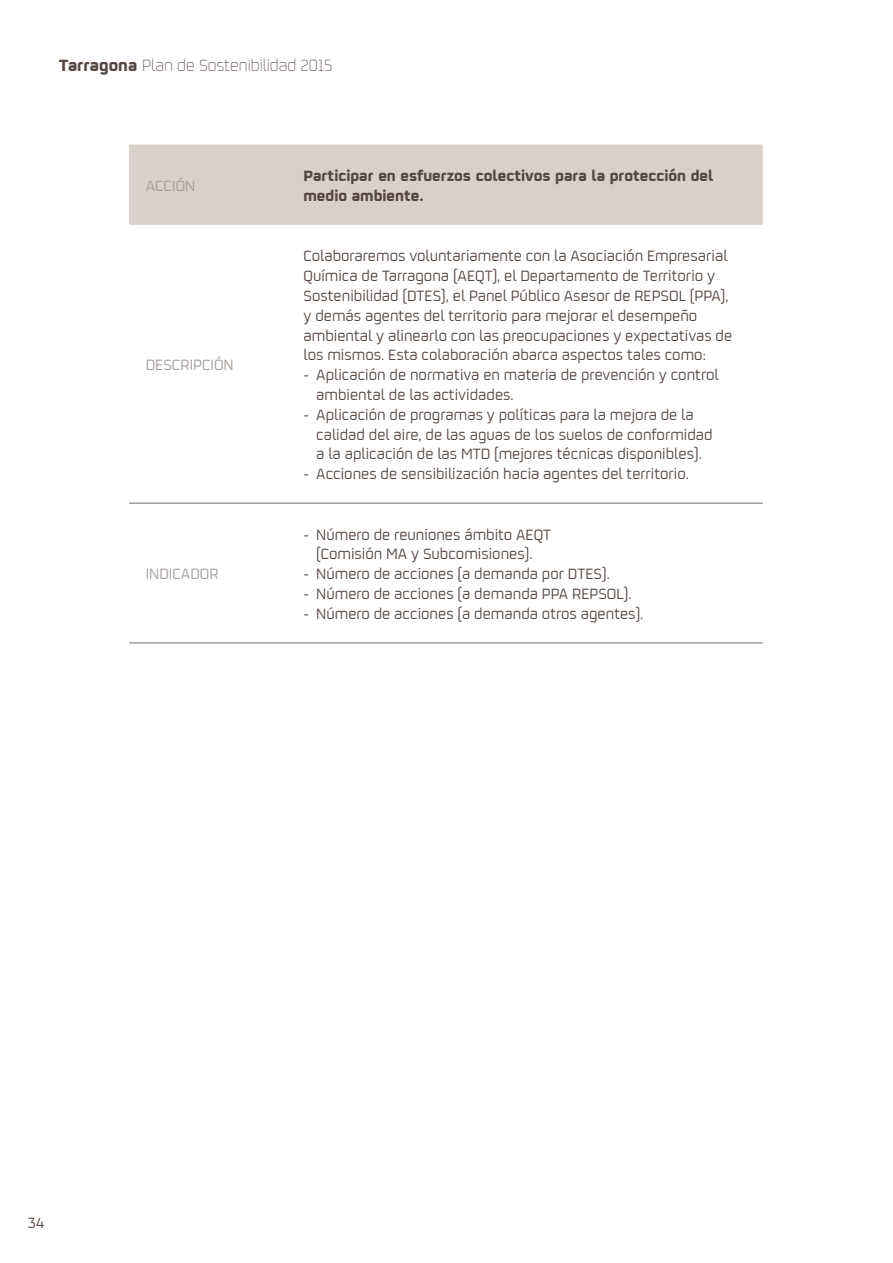
<style>
.page{position:relative;width:893px;height:1263px;background:#fff}
.page>*{position:absolute;margin:0;border:0;box-sizing:border-box;transform-origin:0 0}
.t1{font:300 18px "Repsol";color:#544640}
.t2{font:16.5px/19.8px "Repsol";color:#544640}
.t3{font:700 16.5px/19.8px "Repsol";color:#544640}
.t4{font:16.5px "Repsol";color:#a39d99}
.s1{font-weight:700}
</style>
<div class="page">
<div style="left:129px;top:145px;width:634px;height:80px;background:#d7d1ca"></div>
<hr style="left:129px;top:502px;width:170px;height:2px;background:#a39d99">
<hr style="left:129px;top:642px;width:170px;height:2px;background:#a39d99">
<hr style="left:299px;top:502px;width:464px;height:2px;background:#a39d99">
<hr style="left:299px;top:642px;width:464px;height:2px;background:#a39d99">
<p class="t1" style="left:59px;top:53px;width:275px"><span class="s1">Tarragona</span> Plan de Sostenibilidad 2015</p>
<p class="t4" style="left:146px;top:174px;width:51px">ACCIÓN</p>
<p class="t3" style="left:303px;top:164px;width:411px">Participar en esfuerzos colectivos para la protección del medio ambiente.</p>
<p class="t4" style="left:146px;top:354px;width:90px">DESCRIPCIÓN</p>
<p class="t4" style="left:146px;top:563px;width:74px">INDICADOR</p>
<p class="t2" style="left:303px;top:245px;width:430px">Colaboraremos voluntariamente con la Asociación Empresarial Química de Tarragona (AEQT), el Departamento de Territorio y Sostenibilidad (DTES), el Panel Público Asesor de REPSOL (PPA), y demás agentes del territorio para mejorar el desempeño ambiental y alinearlo con las preocupaciones y expectativas de los mismos. Esta colaboración abarca aspectos tales como:</p>
<p class="t2" style="left:316px;top:364px;width:404px;text-indent:-13px">- Aplicación de normativa en materia de prevención y control ambiental de las actividades.</p>
<p class="t2" style="left:316px;top:403px;width:398px;text-indent:-13px">- Aplicación de programas y políticas para la mejora de la calidad del aire, de las aguas de los suelos de conformidad a la aplicación de las MTD (mejores técnicas disponibles).</p>
<p class="t2" style="left:303px;top:463px;width:387px">- Acciones de sensibilización hacia agentes del territorio.</p>
<p class="t2" style="left:303px;top:523px;width:249px;text-align:center">- Número de reuniones ámbito AEQT (Comisión MA y Subcomisiones).</p>
<p class="t2" style="left:303px;top:563px;width:308px">- Número de acciones (a demanda por DTES).</p>
<p class="t2" style="left:303px;top:583px;width:330px">- Número de acciones (a demanda PPA REPSOL).</p>
<p class="t2" style="left:303px;top:603px;width:341px">- Número de acciones (a demanda otros agentes).</p>
<p class="t2" style="left:27px;top:1211px;width:19px">34</p>
</div>
